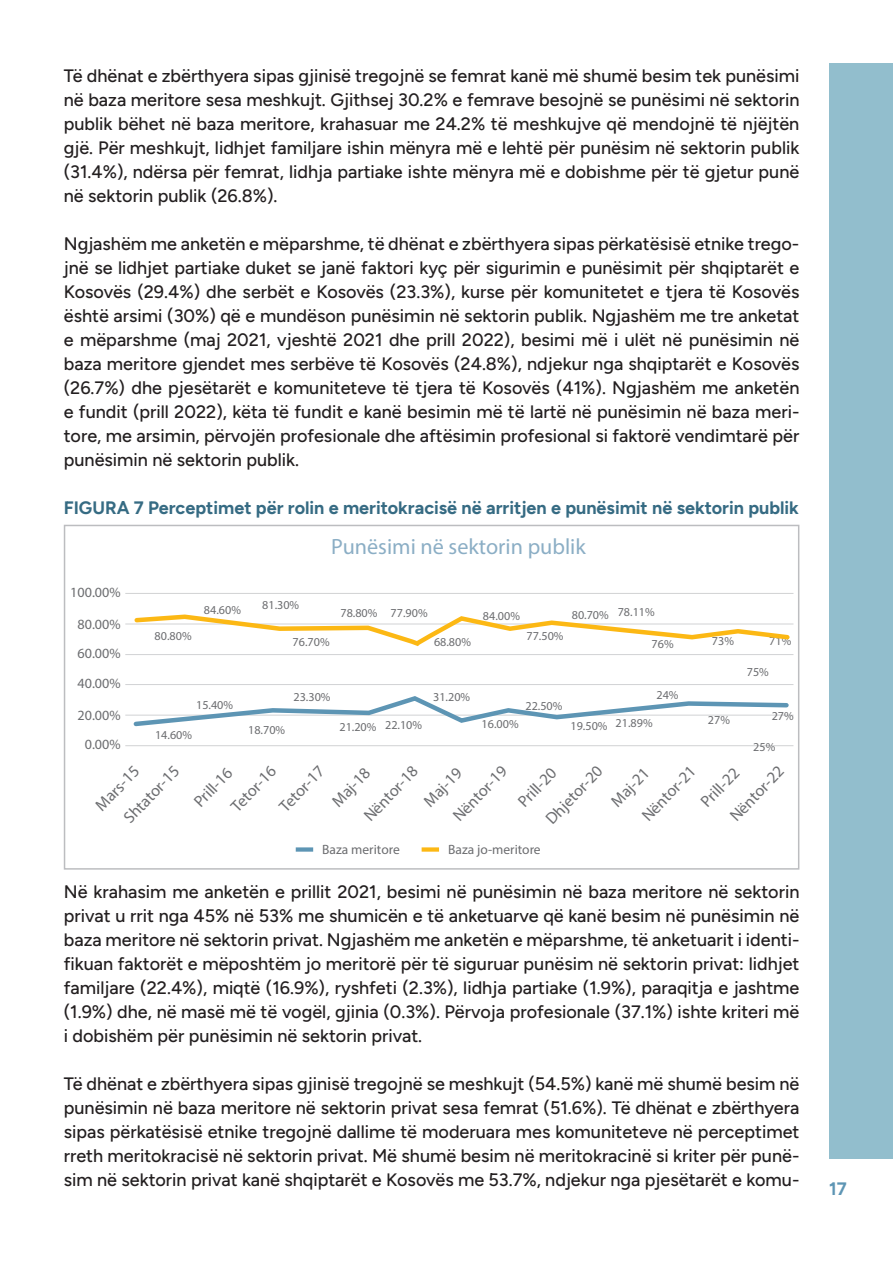
<style>
.page{position:relative;width:893px;height:1263px;background:#fff}
.page>*{position:absolute;margin:0;border:0;box-sizing:border-box;transform-origin:0 0}
.t1{font:22.2px "Myriad Pro";color:#8baec5}
.t2{font:500 18px/24px "Figtree";color:#231f20;text-align:justify}
.t3{font:700 18px "Figtree";color:#366b83}
.t4{font:700 18px "Figtree";color:#5d95b4}
.t5{font:16.35px/28.8px "Myriad Pro";color:#6c6d70}
.t6{font:14.1px/29.7px "Myriad Pro";color:#6c6d70;text-align:justify}
.t7{font:13.5px "Myriad Pro";color:#6c6d70}
.t8{font:12.15px "Myriad Pro";color:#6c6d70}
</style>
<div class="page">
<div style="left:829px;top:64px;width:64px;height:1095px;background:#92becd"></div>
<div style="left:64px;top:525px;width:735px;height:345px;border:2px solid #bcbdc0"></div>
<hr style="left:125px;top:593px;width:668px;height:1px;background:#d1d2d4">
<hr style="left:125px;top:623px;width:668px;height:1px;background:#d1d2d4">
<hr style="left:125px;top:654px;width:668px;height:1px;background:#d1d2d4">
<hr style="left:125px;top:684px;width:668px;height:1px;background:#d1d2d4">
<hr style="left:125px;top:715px;width:668px;height:1px;background:#d1d2d4">
<hr style="left:125px;top:745px;width:668px;height:1px;background:#d1d2d4">
<svg style="left:132px;top:614px;width:660px;height:33px"></svg>
<svg style="left:131px;top:696px;width:660px;height:31px"></svg>
<div style="left:296px;top:847px;width:17px;height:5px;background:#5d95b4"></div>
<div style="left:422px;top:847px;width:17px;height:5px;background:#fcb814"></div>
<p class="t2" style="left:64px;top:64px;width:737px">Të dhënat e zbërthyera sipas gjinisë tregojnë se femrat kanë më shumë besim tek punësimi në baza meritore sesa meshkujt. Gjithsej 30.2% e femrave besojnë se punësimi në sektorin publik bëhet në baza meritore, krahasuar me 24.2% të meshkujve që mendojnë të njëjtën gjë. Për meshkujt, lidhjet familjare ishin mënyra më e lehtë për punësim në sektorin publik (31.4%), ndërsa për femrat, lidhja partiake ishte mënyra më e dobishme për të gjetur punë në sektorin publik (26.8%).</p>
<p class="t2" style="left:64px;top:232px;width:737px">Ngjashëm me anketën e mëparshme, të dhënat e zbërthyera sipas përkatësisë etnike trego&shy;jnë se lidhjet partiake duket se janë faktori kyç për sigurimin e punësimit për shqiptarët e Kosovës (29.4%) dhe serbët e Kosovës (23.3%), kurse për komunitetet e tjera të Kosovës është arsimi (30%) që e mundëson punësimin në sektorin publik. Ngjashëm me tre anketat e mëparshme (maj 2021, vjeshtë 2021 dhe prill 2022), besimi më i ulët në punësimin në baza meritore gjendet mes serbëve të Kosovës (24.8%), ndjekur nga shqiptarët e Kosovës (26.7%) dhe pjesëtarët e komuniteteve të tjera të Kosovës (41%). Ngjashëm me anketën e fundit (prill 2022), këta të fundit e kanë besimin më të lartë në punësimin në baza meri&shy;tore, me arsimin, përvojën profesionale dhe aftësimin profesional si faktorë vendimtarë për punësimin në sektorin publik.</p>
<p class="t3" style="left:64px;top:498px;width:737px">FIGURA 7 Perceptimet për rolin e meritokracisë në arritjen e punësimit në sektorin publik</p>
<p class="t6" style="left:70px;top:577px;width:52px">100.00%</p>
<p class="t6" style="left:78px;top:609px;width:45px">80.00% 60.00% 40.00%</p>
<p class="t6" style="left:78px;top:700px;width:45px;text-align:center">20.00%<br>0.00%</p>
<p class="t1" style="left:331px;top:532px;width:256px">Punësimi në sektorin publik</p>
<p class="t8" style="left:155px;top:628px;width:39px">80.80%</p>
<p class="t8" style="left:204px;top:602px;width:39px">84.60%</p>
<p class="t8" style="left:262px;top:597px;width:39px">81.30%</p>
<p class="t8" style="left:293px;top:634px;width:39px">76.70%</p>
<p class="t8" style="left:340px;top:605px;width:89px">78.80% 77.90%</p>
<p class="t8" style="left:434px;top:634px;width:39px">68.80%</p>
<p class="t8" style="left:483px;top:608px;width:39px">84.00%</p>
<p class="t8" style="left:526px;top:628px;width:39px">77.50%</p>
<p class="t8" style="left:572px;top:606px;width:84px">80.70% 78.11%</p>
<p class="t8" style="left:652px;top:637px;width:24px">76%</p>
<p class="t8" style="left:712px;top:633px;width:24px">73%</p>
<p class="t8" style="left:769px;top:633px;width:24px">71%</p>
<p class="t8" style="left:747px;top:664px;width:24px">75%</p>
<p class="t8" style="left:196px;top:698px;width:39px">15.40%</p>
<p class="t8" style="left:293px;top:689px;width:39px">23.30%</p>
<p class="t8" style="left:433px;top:689px;width:39px">31.20%</p>
<p class="t8" style="left:525px;top:698px;width:39px">22.50%</p>
<p class="t8" style="left:656px;top:687px;width:24px">24%</p>
<p class="t8" style="left:155px;top:728px;width:39px">14.60%</p>
<p class="t8" style="left:248px;top:722px;width:39px">18.70%</p>
<p class="t8" style="left:339px;top:718px;width:84px">21.20% 22.10%</p>
<p class="t8" style="left:482px;top:717px;width:39px">16.00%</p>
<p class="t8" style="left:570px;top:717px;width:84px">19.50% 21.89%</p>
<p class="t8" style="left:708px;top:712px;width:24px">27%</p>
<p class="t8" style="left:772px;top:709px;width:24px">27%</p>
<p class="t8" style="left:753px;top:739px;width:24px">25%</p>
<p class="t5" style="left:95px;top:790px;width:73px;text-indent:-11px;rotate:-46deg">Mars-15<br>Shtator-15</p>
<p class="t5" style="left:201px;top:778px;width:58px;line-height:30.2px;text-indent:-22px;rotate:-46deg">Prill-16<br>Tetor-16</p>
<p class="t5" style="left:272px;top:799px;width:58px;rotate:-46deg">Tetor-17</p>
<p class="t5" style="left:324px;top:794px;width:49px;rotate:-46deg">Maj-18</p>
<p class="t5" style="left:445px;top:808px;width:71px;rotate:-46deg">Nëntor-19</p>
<p class="t5" style="left:514px;top:788px;width:75px;line-height:32px;text-indent:-7px;rotate:-46deg">Prill-20<br>Dhjetor-20</p>
<p class="t5" style="left:603px;top:794px;width:49px;rotate:-46deg">Maj-21</p>
<p class="t5" style="left:356px;top:808px;width:71px;rotate:-46deg">Nëntor-18</p>
<p class="t5" style="left:416px;top:794px;width:49px;rotate:-46deg">Maj-19</p>
<p class="t5" style="left:722px;top:808px;width:71px;rotate:-46deg">Nëntor-22</p>
<p class="t5" style="left:634px;top:808px;width:71px;rotate:-46deg">Nëntor-21</p>
<p class="t5" style="left:693px;top:794px;width:49px;rotate:-46deg">Prill-22</p>
<p class="t7" style="left:322px;top:841px;width:79px">Baza meritore</p>
<p class="t7" style="left:448px;top:841px;width:94px">Baza jo-meritore</p>
<p class="t2" style="left:64px;top:880px;width:737px">Në krahasim me anketën e prillit 2021, besimi në punësimin në baza meritore në sektorin privat u rrit nga 45% në 53% me shumicën e të anketuarve që kanë besim në punësimin në baza meritore në sektorin privat. Ngjashëm me anketën e mëparshme, të anketuarit i identi&shy;fikuan faktorët e mëposhtëm jo meritorë për të siguruar punësim në sektorin privat: lidhjet familjare (22.4%), miqtë (16.9%), ryshfeti (2.3%), lidhja partiake (1.9%), paraqitja e jashtme (1.9%) dhe, në masë më të vogël, gjinia (0.3%). Përvoja profesionale (37.1%) ishte kriteri më i dobishëm për punësimin në sektorin privat.</p>
<p class="t2" style="left:64px;top:1072px;width:737px">Të dhënat e zbërthyera sipas gjinisë tregojnë se meshkujt (54.5%) kanë më shumë besim në punësimin në baza meritore në sektorin privat sesa femrat (51.6%). Të dhënat e zbërthyera sipas përkatësisë etnike tregojnë dallime të moderuara mes komuniteteve në perceptimet rreth meritokracisë në sektorin privat. Më shumë besim në meritokracinë si kriter për punë&shy;sim në sektorin privat kanë shqiptarët e Kosovës me 53.7%, ndjekur nga pjesëtarët e komu-</p>
<p class="t4" style="left:829px;top:1178px;width:19px">17</p>
</div>
